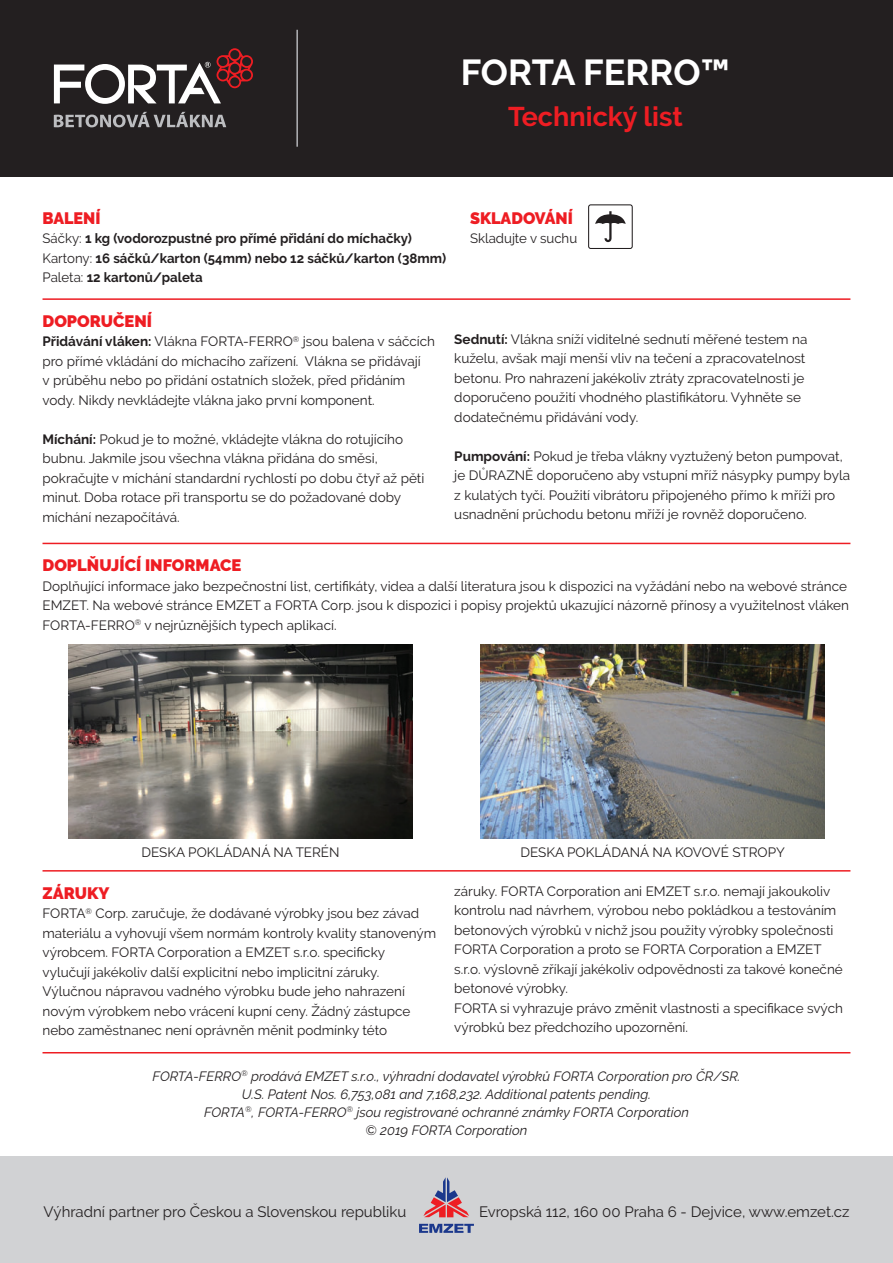
<style>
.page{position:relative;width:893px;height:1263px;background:#fff}
.page>*{position:absolute;margin:0;border:0;box-sizing:border-box;transform-origin:0 0}
.t1{font:700 36px "Raleway";color:#fff}
.t2{font:700 27px "Raleway";color:#ee1d23}
.t3{font:900 16.5px "Raleway";color:#ee1d23}
.t4{font:15px "Raleway";color:#231f20}
.t5{font:13.5px/19.5px "Raleway";color:#231f20}
.t6{font:italic 13.5px/18px "Raleway";color:#231f20;text-align:center}
.t7{font:700 13.5px/19.5px "Raleway";color:#231f20}
.s1{font-weight:400}
.s2{font-weight:700}
</style>
<div class="page">
<div style="left:0;top:0;width:893px;height:176px;background:#231f20"></div>
<div style="left:0;top:1157px;width:893px;height:106px;background:#d1d2d4"></div>
<svg style="left:54px;top:48px;width:199px;height:56px"></svg>
<svg style="left:54px;top:112px;width:172px;height:15px"></svg>
<hr style="left:296px;top:30px;width:2px;height:117px;background:#b2b3b7">
<hr style="left:43px;top:543px;width:807px;height:1px;background:#ee1d23">
<hr style="left:43px;top:870px;width:807px;height:1px;background:#ee1d23">
<hr style="left:43px;top:1052px;width:807px;height:1px;background:#ee1d23">
<svg style="left:423px;top:1177px;width:46px;height:40px"></svg>
<svg style="left:419px;top:1224px;width:55px;height:9px"></svg>
<hr style="left:43px;top:298px;width:807px;height:2px;background:#ee1d23">
<svg style="left:588px;top:204px;width:45px;height:45px"></svg>
<img style="left:480px;top:645px;width:345px;height:193px">
<img style="left:68px;top:645px;width:345px;height:193px">
<h1 class="t1" style="left:461px;top:51px;width:271px">FORTA FERRO™</h1>
<h2 class="t2" style="left:508px;top:100px;width:176px">Technický list</h2>
<p class="t3" style="left:43px;top:208px;width:60px">BALENÍ</p>
<p class="t7" style="left:43px;top:229px;width:405px"><span class="s1">Sáčky:</span> 1 kg (vodorozpustné pro přímé přidání do míchačky)<br><span class="s1">Kartony:</span> 16 sáčků/karton (54mm) nebo 12 sáčků/karton (38mm)<br><span class="s1">Paleta:</span> 12 kartonů/paleta</p>
<p class="t3" style="left:470px;top:208px;width:104px">SKLADOVÁNÍ</p>
<p class="t5" style="left:470px;top:229px;width:109px">Skladujte v suchu</p>
<p class="t3" style="left:43px;top:311px;width:111px">DOPORUČENÍ</p>
<p class="t5" style="left:43px;top:332px;width:394px"><span class="s2">Přidávání vláken:</span> Vlákna FORTA-FERRO<sup>®</sup> jsou balena v sáčcích pro přímé vkládání do míchacího zařízení. Vlákna se přidávají<br>v průběhu nebo po přidání ostatních složek, před přidáním vody. Nikdy nevkládejte vlákna jako první komponent.</p>
<p class="t5" style="left:43px;top:429px;width:383px"><span class="s2">Míchání:</span> Pokud je to možné, vkládejte vlákna do rotujícího bubnu. Jakmile jsou všechna vlákna přidána do směsi, pokračujte v míchání standardní rychlostí po dobu čtyř až pěti minut. Doba rotace při transportu se do požadované doby míchání nezapočítává.</p>
<p class="t5" style="left:454px;top:329px;width:355px"><span class="s2">Sednutí:</span> Vlákna sníží viditelné sednutí měřené testem na kuželu, avšak mají menší vliv na tečení a zpracovatelnost betonu. Pro nahrazení jakékoliv ztráty zpracovatelnosti je doporučeno použití vhodného plastifikátoru. Vyhněte se dodatečnému přidávání vody.</p>
<p class="t5" style="left:454px;top:446px;width:397px"><span class="s2">Pumpování:</span> Pokud je třeba vlákny vyztužený beton pumpovat, je DŮRAZNĚ doporučeno aby vstupní mříž násypky pumpy byla z kulatých tyčí. Použití vibrátoru připojeného přímo k mříži pro usnadnění průchodu betonu mříží je rovněž doporučeno.</p>
<p class="t3" style="left:43px;top:556px;width:200px">DOPLŇUJÍCÍ INFORMACE</p>
<p class="t5" style="left:43px;top:576px;width:808px">Doplňující informace jako bezpečnostní list, certifikáty, videa a další literatura jsou k dispozici na vyžádání nebo na webové stránce<br>EMZET. Na webové stránce EMZET a FORTA Corp. jsou k dispozici i popisy projektů ukazující názorně přínosy a využitelnost vláken<br>FORTA-FERRO<sup>®</sup> v nejrůznějších typech aplikací.</p>
<p class="t5" style="left:142px;top:842px;width:200px">DESKA POKLÁDANÁ NA TERÉN</p>
<p class="t5" style="left:520px;top:842px;width:266px">DESKA POKLÁDANÁ NA KOVOVÉ STROPY</p>
<p class="t3" style="left:43px;top:883px;width:68px">ZÁRUKY</p>
<p class="t5" style="left:43px;top:903px;width:395px">FORTA<sup>®</sup> Corp. zaručuje, že dodávané výrobky jsou bez závad materiálu a vyhovují všem normám kontroly kvality stanoveným výrobcem. FORTA Corporation a EMZET s.r.o. specificky<br>vylučují jakékoliv další explicitní nebo implicitní záruky.<br>Výlučnou nápravou vadného výrobku bude jeho nahrazení novým výrobkem nebo vrácení kupní ceny. Žádný zástupce nebo zaměstnanec není oprávněn měnit podmínky této</p>
<p class="t5" style="left:454px;top:881px;width:390px">záruky. FORTA Corporation ani EMZET s.r.o. nemají jakoukoliv kontrolu nad ná vrhem, výrobou nebo pokládkou a testováním betonových výrobků v nichž jsou použity výrobky společnosti FORTA Corporation a proto se FORTA Corporation a EMZET s.r.o. výslovně zříkají jakékoliv odpovědnosti za takové konečné betonové výrobky.<br>FORTA si vyhrazuje právo změnit vlastnosti a specifikace svých výrobků bez předchozího upozornění.</p>
<p class="t6" style="left:153px;top:1067px;width:589px">FORTA-FERRO<sup>®</sup> prodává EMZET s.r.o., výhradní dodavatel výrobků FORTA Corporation pro ČR/SR.<br>U.S. Patent Nos. 6,753,081 and 7,168,232. Additional patents pending.<br>FORTA<sup>®</sup>, FORTA-FERRO<sup>®</sup> jsou registrované ochranné známky FORTA Corporation<br>© 2019 FORTA Corporation</p>
<p class="t4" style="left:44px;top:1203px;width:364px">Výhradní partner pro Českou a Slovenskou republiku</p>
<p class="t4" style="left:479px;top:1203px;width:372px">Evropská 112, 160 00 Praha 6 - Dejvice, www.emzet.cz</p>
</div>
